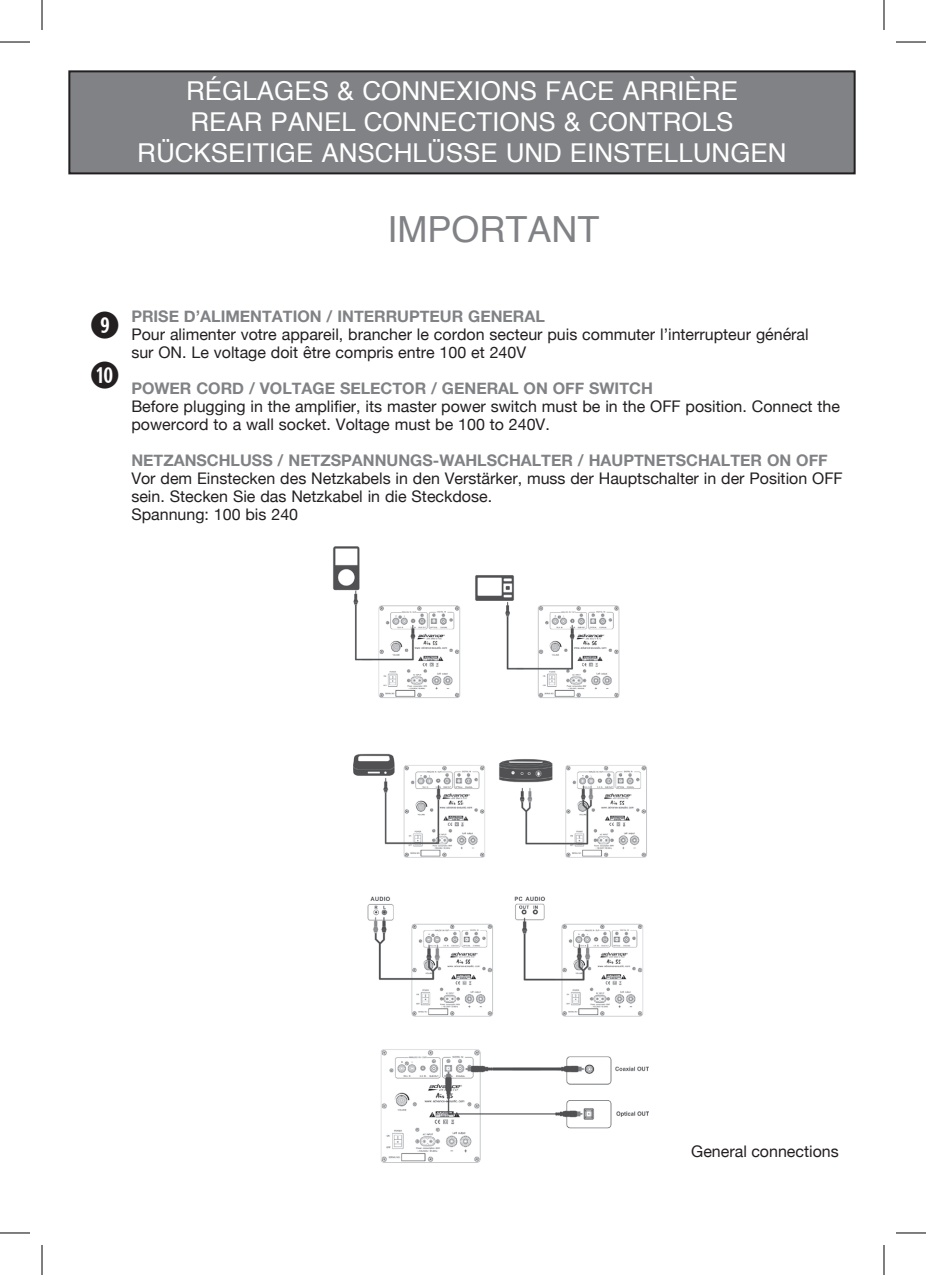
<style>
.page{position:relative;width:926px;height:1275px;background:#fff}
.page>*{position:absolute;margin:0;border:0;box-sizing:border-box;transform-origin:0 0}
.t1{font:36px "Helvetica";color:#808285}
.t2{font:700 36px "Combi Numerals Pro";color:#231f20}
.t3{font:26px/31.2px "Helvetica";color:#fff;text-align:center}
.t4{font:16px/18px "Helvetica Neue";color:#231f20}
.t5{font:700 16px "Helvetica Neue";color:#808285}
</style>
<div class="page">
<div style="left:69px;top:71px;width:786px;height:102px;background:#808285"></div>
<div style="left:68px;top:70px;width:788px;height:104px;border:2px solid #231f20"></div>
<img style="left:333px;top:546px;width:315px;height:617px">
<hr style="left:0;top:42px;width:30px;height:1px;background:#000">
<hr style="left:896px;top:42px;width:30px;height:1px;background:#000">
<hr style="left:0;top:1232px;width:30px;height:1px;background:#000">
<hr style="left:896px;top:1232px;width:30px;height:1px;background:#000">
<hr style="left:42px;top:0;width:1px;height:30px;background:#000">
<hr style="left:42px;top:1245px;width:1px;height:30px;background:#000">
<hr style="left:884px;top:0;width:1px;height:30px;background:#000">
<hr style="left:884px;top:1245px;width:1px;height:30px;background:#000">
<h2 class="t3" style="left:137px;top:76px;width:651px">RÉGLAGES &amp; CONNEXIONS FACE ARRIÈRE<br>REAR PANEL CONNECTIONS &amp; CONTROLS<br>RÜCKSEITIGE ANSCHLÜSSE UND EINSTELLUNGEN</h2>
<h1 class="t1" style="left:387px;top:202px;width:214px">IMPORTANT</h1>
<h1 class="t2" style="left:90px;top:311px;width:31px">o</h1>
<h1 class="t2" style="left:90px;top:361px;width:31px">a</h1>
<p class="t5" style="left:131px;top:303px;width:415px">PRISE D’ALIMENTATION / INTERRUPTEUR GENERAL</p>
<p class="t4" style="left:131px;top:326px;width:679px">Pour alimenter votre appareil, brancher le cordon secteur puis commuter l’interrupteur général sur ON. Le voltage doit être compris entre 100 et 240V</p>
<p class="t5" style="left:131px;top:375px;width:523px">POWER CORD / VOLTAGE SELECTOR / GENERAL ON OFF SWITCH</p>
<p class="t4" style="left:131px;top:398px;width:710px">Before plugging in the amplifier, its master power switch must be in the OFF position. Connect the powercord to a wall socket. Voltage must be 100 to 240V.</p>
<p class="t5" style="left:131px;top:447px;width:698px">NETZANSCHLUSS / NETZSPANNUNGS-WAHLSCHALTER / HAUPTNETSCHALTER ON OFF</p>
<p class="t4" style="left:131px;top:470px;width:713px">Vor dem Einstecken des Netzkabels in den Verstärker, muss der Hauptschalter in der Position OFF sein. Stecken Sie das Netzkabel in die Steckdose.<br>Spannung: 100 bis 240</p>
<p class="t4" style="left:691px;top:1143px;width:149px">General connections</p>
</div>
